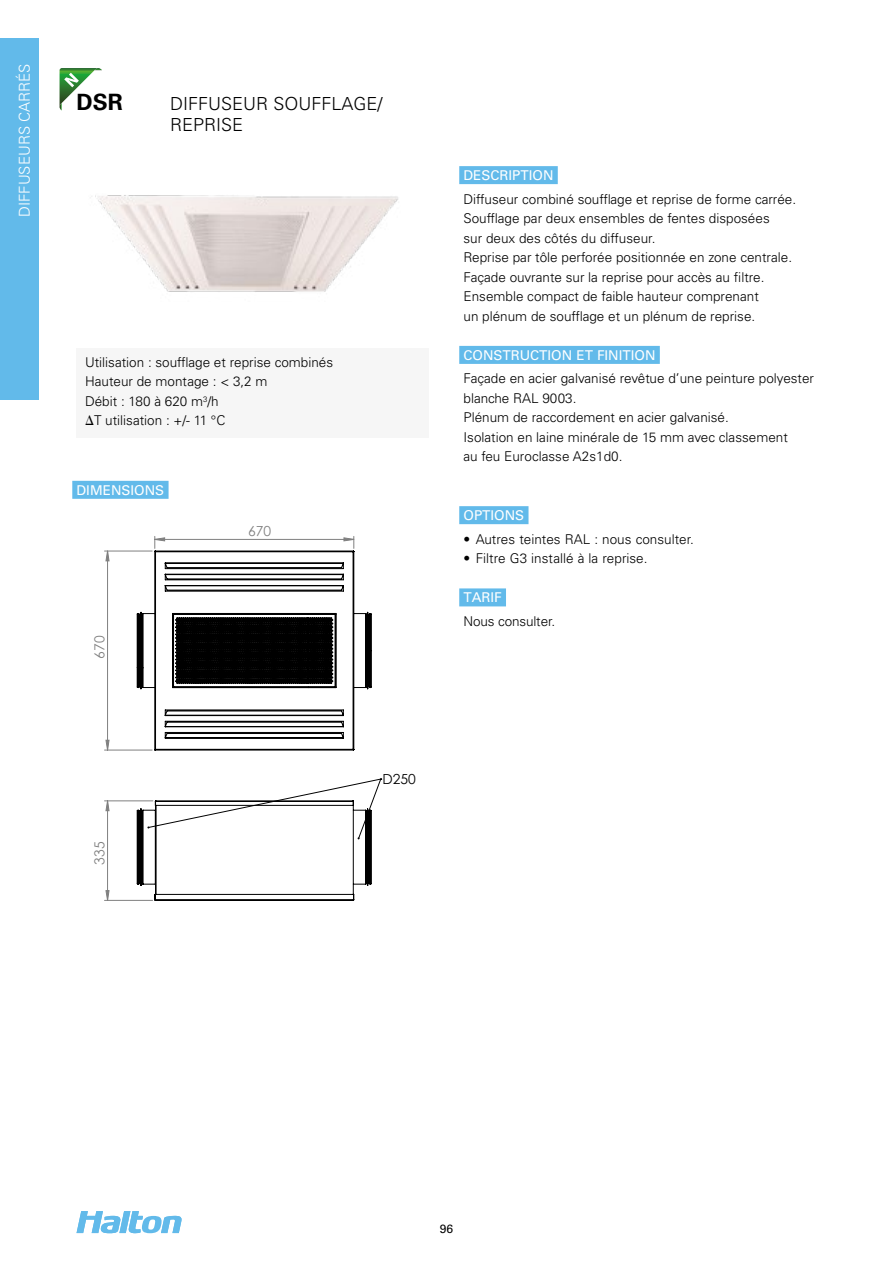
<style>
.page{position:relative;width:893px;height:1263px;background:#fff}
.page>*{position:absolute;margin:0;border:0;box-sizing:border-box;transform-origin:0 0}
.t1{font:700 22.5px "Univers LT Std";color:#000}
.t2{font:300 18px/21px "Univers LT Std";color:#000}
.t3{font:300 15px "Univers LT Std";color:#fff}
.t4{font:13.8px "Century Gothic";color:#808080}
.t5{font:13.8px "Century Gothic";color:#000}
.t6{font:300 13.5px/19.5px "Univers LT Std";color:#000}
.t7{font:13.5px "Univers LT Std";color:#fff}
.t8{font:12px "Univers LT Std";color:#000}
.s1{font-family:"Mathematical Pi One";font-weight:400}
</style>
<div class="page">
<div style="left:0;top:38px;width:38px;height:362px;background:#62baea"></div>
<svg style="left:77px;top:1211px;width:105px;height:22px"></svg>
<div style="left:77px;top:349px;width:352px;height:89px;background:#f6f6f6"></div>
<img style="left:91px;top:195px;width:307px;height:97px">
<div style="left:459px;top:166px;width:99px;height:18px;background:#62baea"></div>
<div style="left:459px;top:346px;width:201px;height:18px;background:#62baea"></div>
<div style="left:459px;top:506px;width:69px;height:18px;background:#62baea"></div>
<div style="left:459px;top:588px;width:47px;height:18px;background:#62baea"></div>
<hr style="left:105px;top:551px;width:47px;height:1px;background:#808080">
<hr style="left:105px;top:750px;width:47px;height:1px;background:#808080">
<hr style="left:105px;top:801px;width:48px;height:1px;background:#808080">
<hr style="left:105px;top:900px;width:48px;height:1px;background:#808080">
<svg style="left:154px;top:536px;width:201px;height:12px"></svg>
<svg style="left:105px;top:550px;width:5px;height:351px"></svg>
<svg style="left:136px;top:550px;width:236px;height:201px"></svg>
<svg style="left:136px;top:778px;width:246px;height:123px"></svg>
<div style="left:72px;top:481px;width:97px;height:18px;background:#62baea"></div>
<svg style="left:60px;top:68px;width:42px;height:43px"></svg>
<p class="t3" style="left:15px;top:217px;width:155px;rotate:-90deg">DIFFUSEURS CARRÉS</p>
<h1 class="t1" style="left:77px;top:89px;width:48px">DSR</h1>
<h2 class="t2" style="left:170px;top:93px;width:214px">DIFFUSEUR SOUFFLAGE/<br>REPRISE</h2>
<p class="t6" style="left:85px;top:352px;width:250px">Utilisation : soufflage et reprise combinés<br>Hauteur de montage : &lt; 3,2 m<br>Débit : 180 à 620 m<sup>3</sup>/h<br><span class="s1">D</span>T utilisation : +/- 11 °C</p>
<p class="t7" style="left:77px;top:482px;width:89px">DIMENSIONS</p>
<p class="t4" style="left:90px;top:659px;width:25px;rotate:-90deg">670</p>
<p class="t4" style="left:90px;top:865px;width:25px;rotate:-90deg">335</p>
<p class="t4" style="left:248px;top:522px;width:25px">670</p>
<p class="t5" style="left:382px;top:769px;width:35px">D250</p>
<p class="t7" style="left:463px;top:167px;width:92px">DESCRIPTION</p>
<p class="t6" style="left:463px;top:189px;width:334px">Diffuseur combiné soufflage et reprise de forme carrée.<br>Soufflage par deux ensembles de fentes disposées<br>sur deux des côtés du diffuseur.<br>Reprise par tôle perforée positionnée en zone centrale.<br>Façade ouvrante sur la reprise pour accès au filtre.<br>Ensemble compact de faible hauteur comprenant<br>un plénum de soufflage et un plénum de reprise.</p>
<p class="t7" style="left:463px;top:347px;width:194px">CONSTRUCTION ET FINITION</p>
<p class="t6" style="left:463px;top:369px;width:352px">Façade en acier galvanisé revêtue d’une peinture polyester blanche RAL 9003.<br>Plénum de raccordement en acier galvanisé.<br>Isolation en laine minérale de 15 mm avec classement<br>au feu Euroclasse A2s1d0.</p>
<p class="t7" style="left:463px;top:507px;width:62px">OPTIONS</p>
<p class="t6" style="left:463px;top:529px;width:232px">• Autres teintes RAL : nous consulter.</p>
<p class="t6" style="left:463px;top:549px;width:185px">• Filtre G3 installé à la reprise.</p>
<p class="t7" style="left:463px;top:589px;width:40px">TARIF</p>
<p class="t6" style="left:463px;top:611px;width:93px">Nous consulter.</p>
<p class="t8" style="left:440px;top:1222px;width:15px">96</p>
</div>
